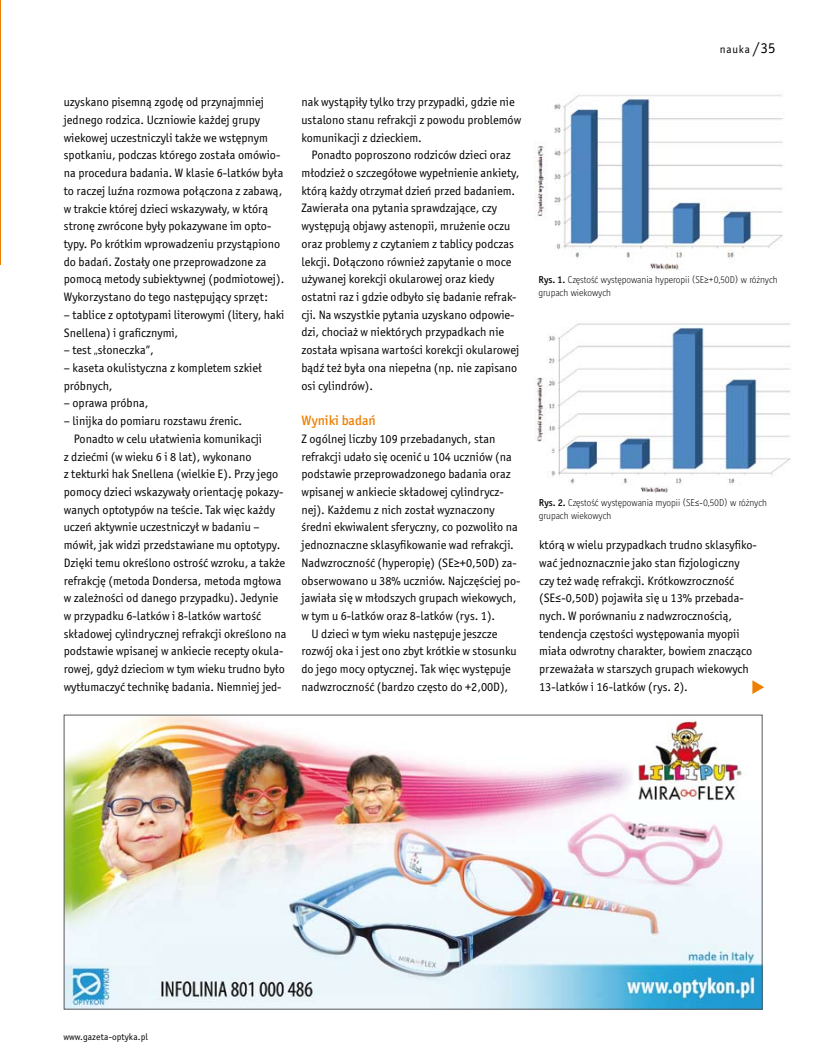
<style>
.page{position:relative;width:815px;height:1063px;background:#fff}
.page>*{position:absolute;margin:0;border:0;box-sizing:border-box;transform-origin:0 0}
.t1{font:15px "Officina Sans ITC Pro";color:#000}
.t2{font:500 13.75px "Officina Sans ITC Pro";color:#ee7f00}
.t3{font:12.25px/17.8px "Officina Sans ITC Pro";color:#000}
.t4{font:11.25px "Officina Sans ITC Pro";letter-spacing:.075em;color:#000}
.t5{font:300 10px/12.5px "Officina Display Pl ITC";color:#000}
.t6{font:9.38px "Officina Sans ITC Pro";letter-spacing:.01em;color:#000}
.s1{font-family:"Officina Display Pl ITC";font-weight:300}
.s2{font-family:"Myriad Pro"}
.s3{font-size:15px}
.s4{font-family:"Officina Sans ITC Pro";font-weight:500}
</style>
<div class="page">
<hr style="left:0;top:0;width:1px;height:312px;background:#ee7f00">
<div style="left:0;top:266px;width:17px;height:216px;background:#fff"></div>
<img style="left:66px;top:717px;width:694px;height:290px">
<img style="left:535px;top:94px;width:248px;height:177px">
<img style="left:536px;top:323px;width:255px;height:170px">
<svg style="left:752px;top:680px;width:12px;height:14px"></svg>
<p class="t3" style="left:64px;top:93px;width:222px">uzyskano pisemną zgodę od przynajmniej jednego rodzica. Uczniowie każdej grupy wiekowej uczestniczyli także we wstępnym spotkaniu, podczas którego została omówio&shy;na procedura badania. W klasie 6-latków była to raczej luźna rozmowa połączona z zabawą, w trakcie której dzieci wskazywały, w którą stronę zwrócone były pokazywane im opto&shy;typy. Po krótkim wprowadzeniu przystąpiono do badań. Zostały one przeprowadzone za pomocą metody subiektywnej (podmiotowej).<br>Wykorzystano do tego następujący sprzęt:</p>
<p class="t3" style="left:64px;top:306px;width:222px">– tablice z optotypami literowymi (litery, haki<br>Snellena) i graficznymi,</p>
<p class="t3" style="left:64px;top:341px;width:91px">– test <span class="s1">„</span>słoneczka<span class="s2">”</span>,</p>
<p class="t3" style="left:64px;top:359px;width:199px">– kaseta okulistyczna z kompletem szkieł próbnych,</p>
<p class="t3" style="left:64px;top:394px;width:86px">– oprawa próbna,</p>
<p class="t3" style="left:64px;top:412px;width:180px">– linijka do pomiaru rozstawu źrenic.</p>
<p class="t3" style="left:74px;top:430px;width:190px">Ponadto w celu ułatwienia komunikacji</p>
<p class="t3" style="left:64px;top:448px;width:189px">z dziećmi (w wieku 6 i 8 lat), wykonano</p>
<p class="t3" style="left:64px;top:465px;width:216px">z tekturki hak Snellena (wielkie E). Przy jego</p>
<p class="t3" style="left:64px;top:483px;width:221px">pomocy dzieci wskazywały orientację pokazy-</p>
<p class="t3" style="left:64px;top:501px;width:213px">wanych optotypów na teście. Tak więc każdy</p>
<p class="t3" style="left:64px;top:518px;width:197px">uczeń aktywnie uczestniczył w badaniu –</p>
<p class="t3" style="left:64px;top:536px;width:218px">mówił, jak widzi przedstawiane mu optotypy.</p>
<p class="t3" style="left:64px;top:554px;width:223px">Dzięki temu określono ostrość wzroku, a także</p>
<p class="t3" style="left:64px;top:572px;width:219px">refrakcję (metoda Dondersa, metoda mgłowa</p>
<p class="t3" style="left:64px;top:589px;width:216px">w zależności od danego przypadku). Jedynie</p>
<p class="t3" style="left:64px;top:607px;width:199px">w przypadku 6-latków i 8-latków wartość</p>
<p class="t3" style="left:64px;top:625px;width:224px">składowej cylindrycznej refrakcji określono na</p>
<p class="t3" style="left:64px;top:642px;width:221px">podstawie wpisanej w ankiecie recepty okula-</p>
<p class="t3" style="left:64px;top:660px;width:223px">rowej, gdyż dzieciom w tym wieku trudno było</p>
<p class="t3" style="left:64px;top:678px;width:219px">wytłumaczyć technikę badania. Niemniej jed-</p>
<p class="t3" style="left:302px;top:93px;width:221px">nak wystąpiły tylko trzy przypadki, gdzie nie ustalono stanu refrakcji z powodu problemów komunikacji z dzieckiem.</p>
<p class="t3" style="left:302px;top:146px;width:220px;text-indent:10px">Ponadto poproszono rodziców dzieci oraz młodzież o szczegółowe wypełnienie ankiety, którą każdy otrzymał dzień przed badaniem.<br>Zawierała ona pytania sprawdzające, czy występują objawy astenopii, mrużenie oczu oraz problemy z czytaniem z tablicy podczas lekcji. Dołączono również zapytanie o moce używanej korekcji okularowej oraz kiedy ostatni raz i gdzie odbyło się badanie refrak&shy;cji. Na wszystkie pytania uzyskano odpowie&shy;dzi, chociaż w niektórych przypadkach nie została wpisana wartości korekcji okularowej bądź też była ona niepełna (np. nie zapisano osi cylindrów).</p>
<p class="t2" style="left:302px;top:412px;width:76px">Wyniki badań</p>
<p class="t3" style="left:302px;top:430px;width:195px">Z ogólnej liczby 109 przebadanych, stan</p>
<p class="t3" style="left:302px;top:448px;width:212px">refrakcji udało się ocenić u 104 uczniów (na</p>
<p class="t3" style="left:302px;top:465px;width:211px">podstawie przeprowadzonego badania oraz</p>
<p class="t3" style="left:302px;top:483px;width:204px">wpisanej w ankiecie składowej cylindrycz-</p>
<p class="t3" style="left:302px;top:501px;width:195px">nej). Każdemu z nich został wyznaczony</p>
<p class="t3" style="left:302px;top:518px;width:218px">średni ekwiwalent sferyczny, co pozwoliło na</p>
<p class="t3" style="left:302px;top:536px;width:214px">jednoznaczne sklasyfikowanie wad refrakcji.</p>
<p class="t3" style="left:302px;top:554px;width:217px">Nadwzroczność (hyperopię) (SE≥+0,50D) za-</p>
<p class="t3" style="left:302px;top:572px;width:220px">obserwowano u 38% uczniów. Najczęściej po-</p>
<p class="t3" style="left:302px;top:589px;width:216px">jawiała się w młodszych grupach wiekowych,</p>
<p class="t3" style="left:302px;top:607px;width:195px">w tym u 6-latków oraz 8-latków (rys. 1).</p>
<p class="t3" style="left:311px;top:625px;width:188px">U dzieci w tym wieku następuje jeszcze</p>
<p class="t3" style="left:302px;top:642px;width:217px">rozwój oka i jest ono zbyt krótkie w stosunku</p>
<p class="t3" style="left:302px;top:660px;width:211px">do jego mocy optycznej. Tak więc występuje</p>
<p class="t3" style="left:302px;top:678px;width:208px">nadwzroczność (bardzo często do +2,00D),</p>
<p class="t4" style="left:720px;top:42px;width:42px">nauka <span class="s3">/</span></p>
<p class="t1" style="left:761px;top:39px;width:16px">35</p>
<p class="t5" style="left:538px;top:274px;width:241px"><span class="s4">Rys. 1.</span> Częstość występowania hyperopii (SE≥+0,50D) w różnych grupach wiekowych</p>
<p class="t5" style="left:539px;top:497px;width:230px"><span class="s4">Rys. 2.</span> Częstość występowania myopii (SE≤-0,50D) w różnych grupach wiekowych</p>
<p class="t3" style="left:539px;top:536px;width:219px">którą w wielu przypadkach trudno sklasyfiko&shy;wać jednoznacznie jako stan fizjologiczny czy też wadę refrakcji. Krótkowzroczność (SE≤-0,50D) pojawiła się u 13% przebada&shy;nych. W porównaniu z nadwzrocznością, tendencja częstości występowania myopii miała odwrotny charakter, bowiem znacząco przeważała w starszych grupach wiekowych 13-latków i 16-latków (rys. 2).</p>
<p class="t6" style="left:63px;top:1031px;width:86px">www.gazeta-optyka.pl</p>
</div>
